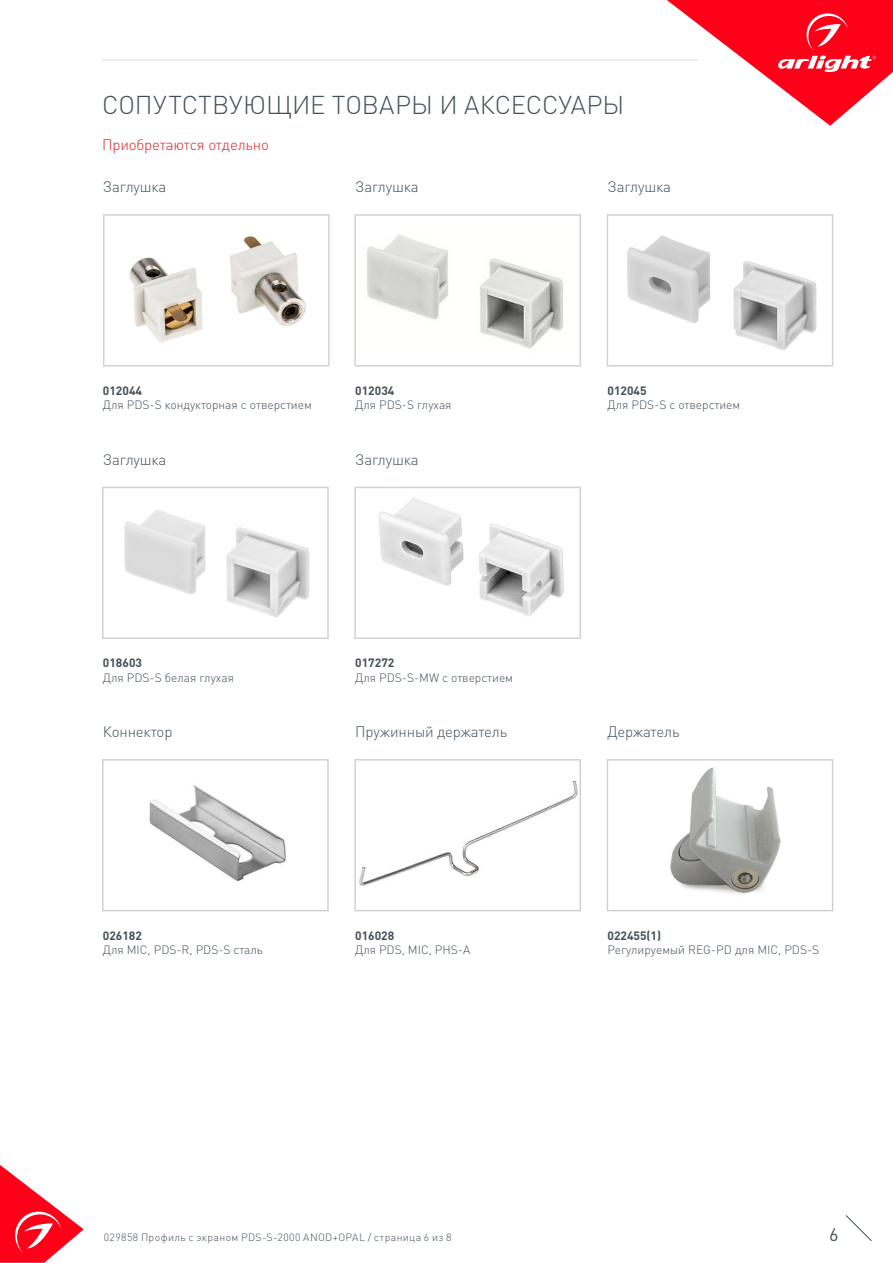
<style>
.page{position:relative;width:893px;height:1263px;background:#fff}
.page>*{position:absolute;margin:0;border:0;box-sizing:border-box;transform-origin:0 0}
.t1{font:300 25.5px "DIN Pro";color:#425159}
.t2{font:18px "DIN Pro";color:#425159}
.t3{font:300 15px "DIN Pro";letter-spacing:-.01em;color:#425159}
.t4{font:300 15px "DIN Pro";letter-spacing:-.01em;color:#d5262a}
.t5{font:300 12px "DIN Pro";color:#425159}
.t6{font:700 12px "DIN Pro";color:#425159}
.t7{font:300 10.5px "DIN Pro";letter-spacing:.04em;color:#425159}
</style>
<div class="page">
<svg style="left:0;top:1165px;width:84px;height:98px"></svg>
<svg style="left:845px;top:1215px;width:27px;height:26px"></svg>
<svg style="left:667px;top:0;width:226px;height:126px"></svg>
<hr style="left:102px;top:60px;width:595px;height:1px;background:#dcdddf">
<img style="left:359px;top:781px;width:219px;height:105px">
<div style="left:354px;top:759px;width:227px;height:152px;border:2px solid #d1d2d4"></div>
<img style="left:670px;top:767px;width:111px;height:127px">
<div style="left:607px;top:759px;width:226px;height:152px;border:2px solid #d1d2d4"></div>
<img style="left:149px;top:785px;width:137px;height:96px">
<div style="left:102px;top:759px;width:227px;height:152px;border:2px solid #d1d2d4"></div>
<img style="left:379px;top:498px;width:185px;height:118px">
<div style="left:354px;top:487px;width:227px;height:152px;border:2px solid #d1d2d4"></div>
<img style="left:124px;top:509px;width:186px;height:109px">
<div style="left:102px;top:487px;width:227px;height:152px;border:2px solid #d1d2d4"></div>
<img style="left:627px;top:235px;width:190px;height:116px">
<div style="left:607px;top:214px;width:226px;height:153px;border:2px solid #d1d2d4"></div>
<img style="left:367px;top:234px;width:196px;height:115px">
<div style="left:354px;top:214px;width:227px;height:153px;border:2px solid #d1d2d4"></div>
<img style="left:129px;top:236px;width:177px;height:107px">
<div style="left:103px;top:214px;width:227px;height:152px;border:2px solid #d1d2d4"></div>
<p class="t1" style="left:102px;top:87px;width:524px">СОПУТСТВУЮЩИЕ ТОВАРЫ И АКСЕССУАРЫ</p>
<p class="t4" style="left:102px;top:134px;width:168px">Приобретаются отдельно</p>
<p class="t3" style="left:103px;top:177px;width:65px">Заглушка</p>
<p class="t3" style="left:355px;top:177px;width:65px">Заглушка</p>
<p class="t3" style="left:608px;top:177px;width:65px">Заглушка</p>
<p class="t6" style="left:103px;top:382px;width:41px">012044</p>
<p class="t5" style="left:103px;top:397px;width:210px">Для PDS-S кондукторная с отверстием</p>
<p class="t6" style="left:355px;top:382px;width:41px">012034</p>
<p class="t5" style="left:355px;top:397px;width:98px">Для PDS-S глухая</p>
<p class="t6" style="left:608px;top:382px;width:41px">012045</p>
<p class="t5" style="left:608px;top:397px;width:134px">Для PDS-S с отверстием</p>
<p class="t3" style="left:103px;top:449px;width:65px">Заглушка</p>
<p class="t3" style="left:355px;top:449px;width:65px">Заглушка</p>
<p class="t6" style="left:103px;top:655px;width:41px">018603</p>
<p class="t5" style="left:103px;top:669px;width:132px">Для PDS-S белая глухая</p>
<p class="t6" style="left:355px;top:655px;width:41px">017272</p>
<p class="t5" style="left:355px;top:669px;width:159px">Для PDS-S-MW с отверстием</p>
<p class="t3" style="left:103px;top:722px;width:71px">Коннектор</p>
<p class="t3" style="left:607px;top:722px;width:73px">Держатель</p>
<p class="t3" style="left:355px;top:722px;width:154px">Пружинный держатель</p>
<p class="t6" style="left:103px;top:927px;width:41px">026182</p>
<p class="t5" style="left:103px;top:941px;width:162px">Для MIC, PDS-R, PDS-S сталь</p>
<p class="t6" style="left:355px;top:927px;width:41px">016028</p>
<p class="t5" style="left:355px;top:941px;width:117px">Для PDS, MIC, PHS-A</p>
<p class="t6" style="left:607px;top:927px;width:55px">022455(1)</p>
<p class="t5" style="left:607px;top:941px;width:213px">Регулируемый REG-PD для MIC, PDS-S</p>
<p class="t7" style="left:104px;top:1230px;width:349px">029858 Профиль с экраном PDS-S-2000 ANOD+OPAL / страница 6 из 8</p>
<h2 class="t2" style="left:829px;top:1222px;width:11px">6</h2>
</div>
